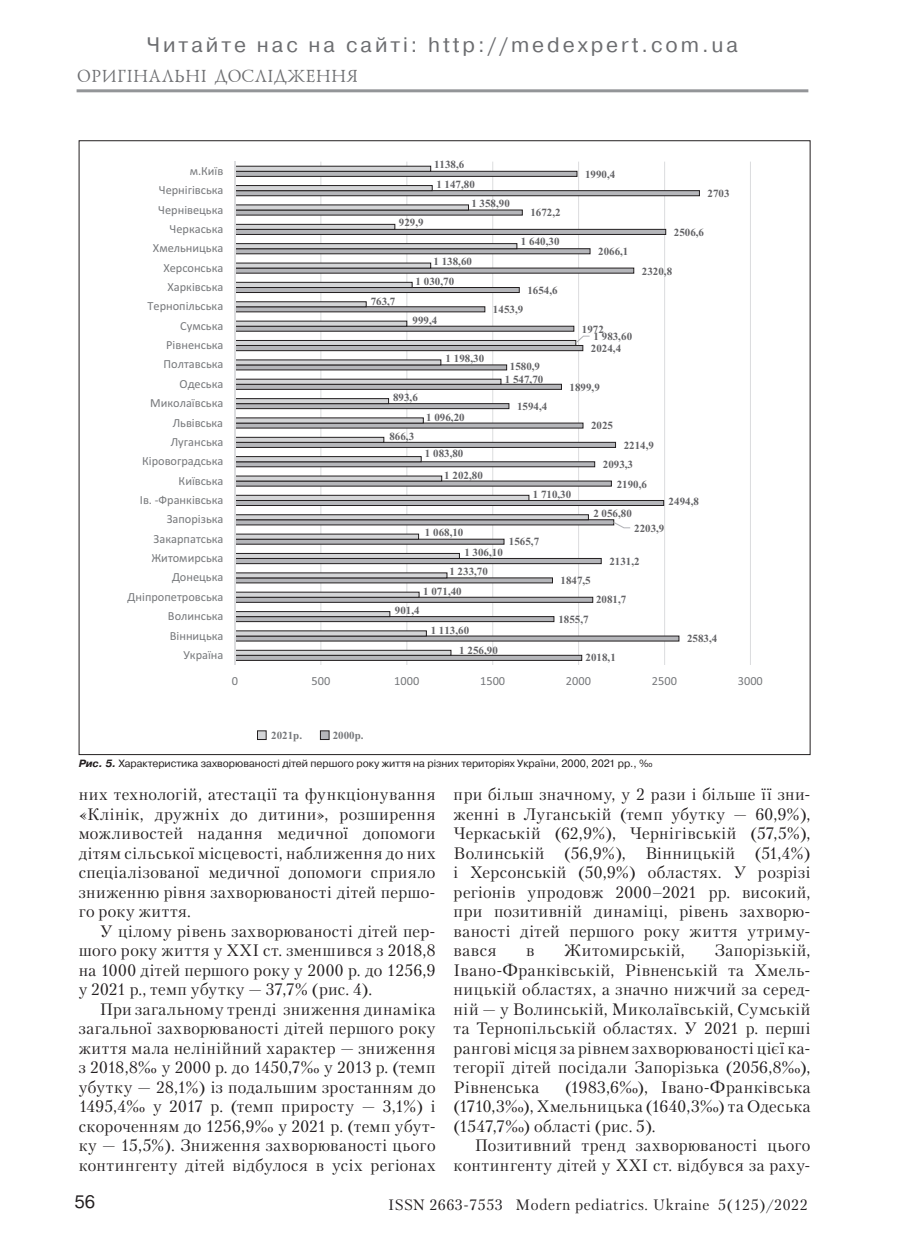
<style>
.page{position:relative;width:919px;height:1259px;background:#fff}
.page>*{position:absolute;margin:0;border:0;box-sizing:border-box;transform-origin:0 0}
.t1{font:21px "Pragmatica C";letter-spacing:.14em;color:#6c6d70}
.t2{font:18px "Lazurski Cyrillic";letter-spacing:.04em;color:#6c6d70}
.t3{font:18px "Pragmatica C";color:#231f20}
.t4{font:16.5px/19.5px "Petersburg";letter-spacing:.025em;color:#231f20;text-align:justify}
.t5{font:15px "Petersburg";letter-spacing:.04em;color:#231f20}
.t6{font:12.45px "Calibri";color:#76787b}
.t7{font:700 10.95px "Times New Roman";color:#636366}
.t8{font:700 10.95px "Times New Roman";color:#76787b}
.t9{font:10.5px "Pragmatica";color:#231f20}
.s1{font-weight:700;font-style:italic}
</style>
<div class="page">
<hr style="left:77px;top:89px;width:731px;height:3px;background:#939598">
<hr style="left:749px;top:162px;width:2px;height:503px;background:#dcdddf">
<hr style="left:664px;top:162px;width:1px;height:503px;background:#dcdddf">
<hr style="left:578px;top:162px;width:1px;height:503px;background:#dcdddf">
<hr style="left:492px;top:162px;width:1px;height:503px;background:#dcdddf">
<hr style="left:406px;top:162px;width:1px;height:503px;background:#dcdddf">
<hr style="left:320px;top:162px;width:1px;height:503px;background:#dcdddf">
<svg style="left:235px;top:190px;width:465px;height:471px"></svg>
<svg style="left:235px;top:165px;width:354px;height:491px"></svg>
<hr style="left:234px;top:162px;width:1px;height:503px;background:#dcdddf">
<svg style="left:613px;top:522px;width:17px;height:6px"></svg>
<svg style="left:575px;top:336px;width:14px;height:7px"></svg>
<div style="left:257px;top:731px;width:9px;height:8px;background:#d4d5d7"></div>
<div style="left:257px;top:730px;width:9px;height:10px;border:1px solid #231f20"></div>
<div style="left:320px;top:731px;width:9px;height:8px;background:#b5b6ba"></div>
<div style="left:320px;top:730px;width:9px;height:10px;border:1px solid #231f20"></div>
<p class="t1" style="left:147px;top:33px;width:592px">Читайте нас на сайті: http://medexpert.com.ua</p>
<p class="t2" style="left:77px;top:66px;width:282px">ОРИГІНАЛЬНІ ДОСЛІДЖЕННЯ</p>
<p class="t6" style="left:190px;top:162px;width:35px">м.Київ</p>
<p class="t6" style="left:159px;top:181px;width:66px">Чернігівська</p>
<p class="t7" style="left:434px;top:156px;width:32px">1138,6</p>
<p class="t7" style="left:436px;top:176px;width:40px">1 147,80</p>
<p class="t7" style="left:585px;top:166px;width:32px">1990,4</p>
<p class="t7" style="left:707px;top:185px;width:23px">2703</p>
<p class="t6" style="left:158px;top:201px;width:67px">Чернівецька</p>
<p class="t6" style="left:169px;top:220px;width:55px">Черкаська</p>
<p class="t6" style="left:153px;top:239px;width:72px">Хмельницька</p>
<p class="t6" style="left:163px;top:259px;width:62px">Херсонська</p>
<p class="t6" style="left:167px;top:278px;width:57px">Харківська</p>
<p class="t6" style="left:148px;top:297px;width:77px">Тернопільська</p>
<p class="t6" style="left:180px;top:317px;width:45px">Сумська</p>
<p class="t6" style="left:166px;top:336px;width:59px">Рівненська</p>
<p class="t6" style="left:164px;top:356px;width:61px">Полтавська</p>
<p class="t7" style="left:399px;top:214px;width:26px">929,9</p>
<p class="t7" style="left:471px;top:196px;width:40px">1 358,90</p>
<p class="t7" style="left:433px;top:253px;width:40px">1 138,60</p>
<p class="t7" style="left:530px;top:205px;width:32px">1672,2</p>
<p class="t7" style="left:521px;top:234px;width:40px">1 640,30</p>
<p class="t7" style="left:371px;top:294px;width:26px">763,7</p>
<p class="t7" style="left:415px;top:273px;width:40px">1 030,70</p>
<p class="t7" style="left:412px;top:312px;width:26px">999,4</p>
<p class="t7" style="left:527px;top:282px;width:32px">1654,6</p>
<p class="t7" style="left:493px;top:302px;width:32px">1453,9</p>
<p class="t7" style="left:445px;top:350px;width:40px">1 198,30</p>
<p class="t7" style="left:510px;top:358px;width:32px">1580,9</p>
<p class="t7" style="left:598px;top:244px;width:32px">2066,1</p>
<p class="t7" style="left:673px;top:224px;width:32px">2506,6</p>
<p class="t7" style="left:642px;top:263px;width:32px">2320,8</p>
<p class="t7" style="left:582px;top:321px;width:23px">1972</p>
<p class="t7" style="left:593px;top:328px;width:40px">1 983,60</p>
<p class="t7" style="left:591px;top:340px;width:32px">2024,4</p>
<p class="t6" style="left:179px;top:375px;width:45px">Одеська</p>
<p class="t6" style="left:150px;top:394px;width:75px">Миколаївська</p>
<p class="t6" style="left:173px;top:414px;width:52px">Львівська</p>
<p class="t7" style="left:393px;top:390px;width:26px">893,6</p>
<p class="t7" style="left:426px;top:410px;width:40px">1 096,20</p>
<p class="t7" style="left:505px;top:371px;width:40px">1 547,70</p>
<p class="t7" style="left:517px;top:398px;width:32px">1594,4</p>
<p class="t7" style="left:569px;top:379px;width:32px">1899,9</p>
<p class="t7" style="left:591px;top:418px;width:23px">2025</p>
<p class="t6" style="left:171px;top:433px;width:54px">Луганська</p>
<p class="t6" style="left:142px;top:452px;width:83px">Кіровоградська</p>
<p class="t6" style="left:179px;top:472px;width:46px">Київська</p>
<p class="t6" style="left:140px;top:491px;width:85px">Ів. -Франківська</p>
<p class="t6" style="left:167px;top:510px;width:58px">Запорізька</p>
<p class="t6" style="left:154px;top:530px;width:71px">Закарпатська</p>
<p class="t6" style="left:151px;top:549px;width:73px">Житомирська</p>
<p class="t6" style="left:172px;top:568px;width:53px">Донецька</p>
<p class="t6" style="left:128px;top:588px;width:97px">Дніпропетровська</p>
<p class="t7" style="left:389px;top:428px;width:26px">866,3</p>
<p class="t7" style="left:425px;top:445px;width:40px">1 083,80</p>
<p class="t7" style="left:444px;top:467px;width:40px">1 202,80</p>
<p class="t7" style="left:532px;top:486px;width:40px">1 710,30</p>
<p class="t7" style="left:623px;top:437px;width:32px">2214,9</p>
<p class="t7" style="left:602px;top:456px;width:32px">2093,3</p>
<p class="t7" style="left:616px;top:476px;width:32px">2190,6</p>
<p class="t7" style="left:593px;top:505px;width:40px">2 056,80</p>
<p class="t7" style="left:668px;top:494px;width:32px">2494,8</p>
<p class="t7" style="left:425px;top:525px;width:40px">1 068,10</p>
<p class="t7" style="left:509px;top:533px;width:32px">1565,7</p>
<p class="t7" style="left:464px;top:544px;width:40px">1 306,10</p>
<p class="t7" style="left:449px;top:563px;width:40px">1 233,70</p>
<p class="t7" style="left:423px;top:583px;width:40px">1 071,40</p>
<p class="t7" style="left:634px;top:520px;width:32px">2203,9</p>
<p class="t7" style="left:560px;top:573px;width:32px">1847,5</p>
<p class="t7" style="left:609px;top:553px;width:32px">2131,2</p>
<p class="t7" style="left:596px;top:591px;width:32px">2081,7</p>
<p class="t6" style="left:168px;top:607px;width:57px">Волинська</p>
<p class="t6" style="left:170px;top:627px;width:55px">Вінницька</p>
<p class="t7" style="left:395px;top:603px;width:26px">901,4</p>
<p class="t7" style="left:430px;top:622px;width:40px">1 113,60</p>
<p class="t7" style="left:558px;top:611px;width:32px">1855,7</p>
<p class="t7" style="left:687px;top:631px;width:32px">2583,4</p>
<p class="t6" style="left:183px;top:646px;width:41px">Україна</p>
<p class="t7" style="left:459px;top:642px;width:40px">1 256,90</p>
<p class="t7" style="left:585px;top:649px;width:32px">2018,1</p>
<p class="t6" style="left:232px;top:672px;width:8px">0</p>
<p class="t6" style="left:311px;top:672px;width:20px">500</p>
<p class="t6" style="left:394px;top:672px;width:27px">1000</p>
<p class="t6" style="left:480px;top:672px;width:27px">1500</p>
<p class="t6" style="left:566px;top:672px;width:27px">2000</p>
<p class="t6" style="left:652px;top:672px;width:27px">2500</p>
<p class="t6" style="left:737px;top:672px;width:27px">3000</p>
<p class="t8" style="left:271px;top:727px;width:32px">2021р.</p>
<p class="t8" style="left:333px;top:727px;width:32px">2000р.</p>
<p class="t9" style="left:79px;top:757px;width:575px"><span class="s1">Рис. 5.</span> Характеристика захворюваності дітей першого року життя на різних територіях України, 2000, 2021 рр., ‰</p>
<p class="t4" style="left:79px;top:784px;width:358px">них технологій, атестації та функціонування «Клінік, дружніх до дитини», розширення можливостей надання медичної допомоги дітям сільської місцевості, наближення до них спеціалізованої медичної допомоги сприяло зниженню рівня захворюваності дітей першо&shy;го року життя.</p>
<p class="t4" style="left:79px;top:921px;width:358px;text-indent:21px">У цілому рівень захворюваності дітей пер&shy;шого року життя у ХХІ ст. зменшився з 2018,8 на 1000 дітей першого року у 2000 р. до 1256,9 у 2021 р., темп убутку — 37,7% (рис. 4).</p>
<p class="t4" style="left:79px;top:999px;width:358px;text-indent:21px">При загальному тренді зниження динаміка загальної захворюваності дітей першого року життя мала нелінійний характер — зниження з 2018,8‰ у 2000 р. до 1450,7‰ у 2013 р. (темп убутку — 28,1%) із подальшим зростанням до 1495,4‰ у 2017 р. (темп приросту — 3,1%) і скороченням до 1256,9‰ у 2021 р. (темп убут&shy;ку — 15,5%). Зниження захворюваності цього контингенту дітей відбулося в усіх регіонах</p>
<p class="t4" style="left:453px;top:784px;width:358px;text-align:left">при більш значному, у 2 рази і більше її зни&shy;женні в Луганській (темп убутку — 60,9%), Черкаській (62,9%), Чернігівській (57,5%), Волинській (56,9%), Вінницькій (51,4%) і Херсонській (50,9%) областях. У розрізі регіонів упродовж 2000–2021 рр. високий, при позитивній динаміці, рівень захворю&shy;ваності дітей першого року життя утриму‑ вався</p>
<p class="t4" style="left:453px;top:940px;width:358px;text-align:left;text-indent:261px">Запорізькій, Івано-Франківській, Рівненській та Хмель&shy;ницькій областях, а значно нижчий за серед‑ ній — у Волинській, Миколаївській, Сумській та Тернопільській областях. У 2021 р. перші рангові місця за рівнем захворюваності цієї ка&shy;тегорії дітей посідали Запорізька (2056,8‰), Рівненська</p>
<p class="t4" style="left:526px;top:940px;width:10px">в</p>
<p class="t4" style="left:564px;top:940px;width:122px">Житомирській,</p>
<p class="t4" style="left:453px;top:1077px;width:358px;text-indent:111px">(1983,6‰), Івано-Франківська (1710,3‰), Хмельницька (1640,3‰) та Одеська (1547,7‰) області (рис. 5).</p>
<p class="t4" style="left:453px;top:1135px;width:358px;text-align:right">Позитивний тренд захворюваності цього контингенту дітей у ХХІ ст. відбувся за раху-</p>
<p class="t3" style="left:74px;top:1191px;width:22px">56</p>
<p class="t5" style="left:388px;top:1195px;width:421px">ISSN 2663-7553 Modern pediatrics. Ukraine 5(125)/2022</p>
</div>
